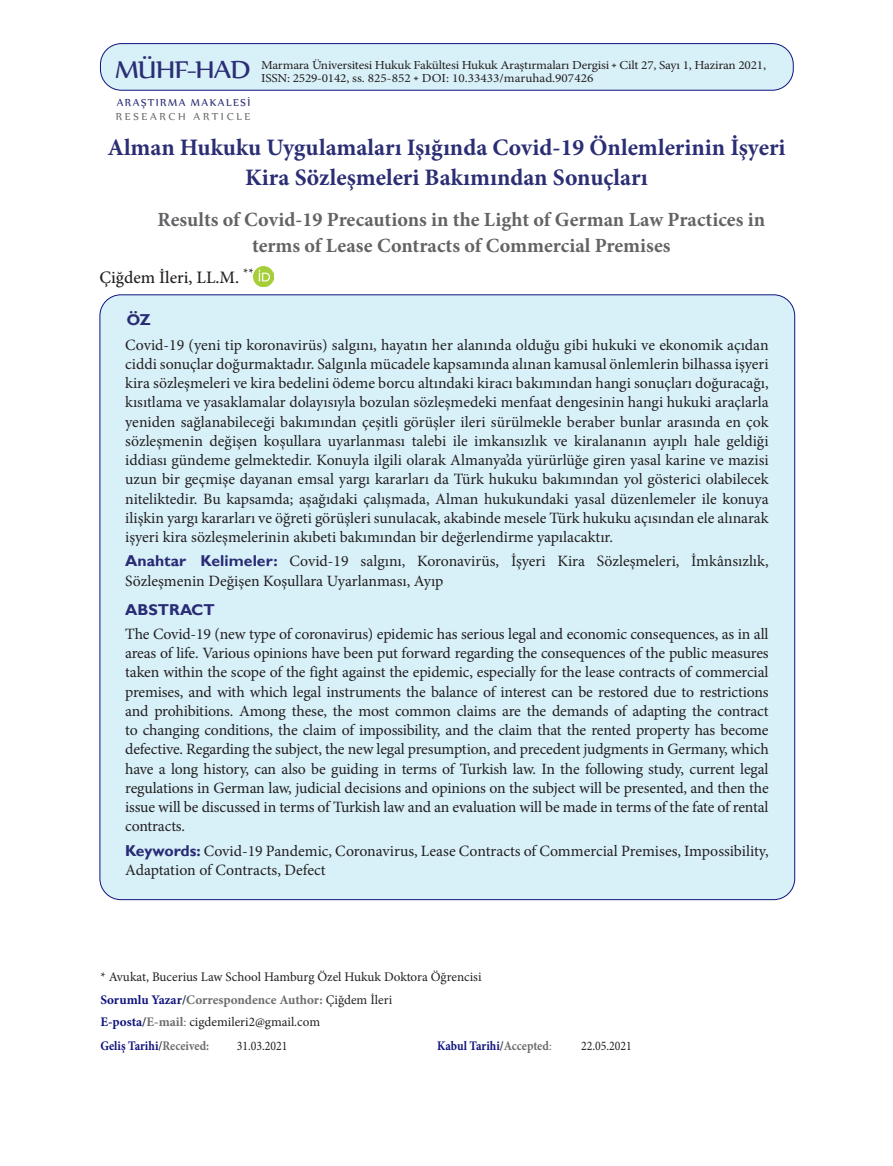
<style>
.page{position:relative;width:893px;height:1166px;background:#fff}
.page>*{position:absolute;margin:0;border:0;box-sizing:border-box;transform-origin:0 0}
.t1{font:29.75px "Nyala";letter-spacing:-.04em;color:#2b2e74;scale:1.08 1}
.t2{font:700 23.62px/29.8px "Minion Pro";color:#2b2e74;text-align:center}
.h1_1{font:700 20.12px/26.2px "Minion Pro";color:#636366;text-align:center}
.author{font:500 17.5px "Minion Pro";color:#231f20}
.AbstractTxtTR{font:15.75px/19.2px "Minion Pro";color:#231f20;text-align:justify}
.AbstractH{font:700 15.75px "Gill Sans TR";color:#292b75}
.authorDetayContact{font:13.12px "Minion Pro";color:#231f20}
.authorDetayContact-2{font:700 13.12px "Minion Pro";color:#6c6d70}
.TabloTxt{font:700 13.12px "Minion Pro";color:#10147e;scale:.9 1}
.TabloTxt-2{font:13.12px "Minion Pro";color:#231f20;scale:.9 1}
.t3{font:12.25px "Minion Pro";letter-spacing:-.015em;color:#231f20;scale:1.08 1}
.t4{font:12.25px "Nyala";letter-spacing:.12em;color:#2b2e74}
.t5{font:12.25px "Nyala";letter-spacing:.22em;color:#6c6d70}
.s1{font-family:"Nyala"}
.s2{font-family:"Gill Sans TR";font-weight:700;color:#292b75}
.s3{color:#10147e}
.s4{color:#231f20}
.s5{font-weight:400;color:#231f20}
.s6{font-weight:700;color:#10147e}
.s7{font-weight:700}
.s8{font-weight:700;color:#6c6d70}
.s9{color:#6c6d70}
.s10{font-weight:400;color:#6c6d70}
</style>
<div class="page">
<div style="left:100px;top:44px;width:693px;height:46px;background:#d8f0f8;border-radius:21px"></div>
<div style="left:100px;top:43px;width:694px;height:48px;border:1px solid #10147e;border-radius:21px"></div>
<div style="left:100px;top:295px;width:695px;height:604px;background:#d8f0f8;border-radius:21px"></div>
<img style="left:254px;top:266px;width:20px;height:20px">
<h1 class="t1" style="left:115px;top:51px;width:127px">MÜHF-HAD</h1>
<p class="t4" style="left:117px;top:95px;width:135px">ARAŞTIRMA MAKALESI</p>
<p class="t5" style="left:116px;top:109px;width:136px">RESEARCH ARTICLE</p>
<p class="t3" style="left:261px;top:57px;width:469px">Marmara Üniversitesi Hukuk Fakültesi Hukuk Araştırmaları Dergisi <span class="s1">•</span> Cilt 27, Sayı 1, Haziran 2021,</p>
<p class="t3" style="left:261px;top:70px;width:309px">ISSN: 2529-0142, ss. 825-852 <span class="s1">•</span> DOI: 10.33433/maruhad.907426</p>
<p class="t2" style="left:107px;top:132px;width:680px">Alman Hukuku Uygulamaları Işığında Covid-19 Önlemlerinin İşyeri<br>Kira Sözleşmeleri Bakımından Sonuçları</p>
<p class="h1_1" style="left:158px;top:206px;width:609px">Results of Covid-19 Precautions in the Light of German Law Practices in terms of Lease Contracts of Commercial Premises</p>
<p class="author" style="left:100px;top:265px;width:156px">Çiğdem İleri, LL.M. <sup>**</sup></p>
<p class="AbstractH" style="left:127px;top:310px;width:25px">ÖZ</p>
<p class="AbstractTxtTR" style="left:125px;top:335px;width:645px">Covid-19 (yeni tip koronavirüs) salgını, hayatın her alanında olduğu gibi hukuki ve ekonomik açıdan ciddi sonuçlar doğurmaktadır. Salgınla mücadele kapsamında alınan kamusal önlemlerin bilhassa işyeri kira sözleşmeleri ve kira bedelini ödeme borcu altındaki kiracı bakımından hangi sonuçları doğuracağı, kısıtlama ve yasaklamalar dolayısıyla bozulan sözleşmedeki menfaat dengesinin hangi hukuki araçlarla yeniden sağlanabileceği bakımından çeşitli görüşler ileri sürülmekle beraber bunlar arasında en çok sözleşmenin değişen koşullara uyarlanması talebi ile imkansızlık ve kiralananın ayıplı hale geldiği iddiası gündeme gelmektedir. Konuyla ilgili olarak Almanya’da yürürlüğe giren yasal karine ve mazisi uzun bir geçmişe dayanan emsal yargı kararları da Türk hukuku bakımından yol gösterici olabilecek niteliktedir. Bu kapsamda; aşağıdaki çalışmada, Alman hukukundaki yasal düzenlemeler ile konuya ilişkin yargı kararları ve öğreti görüşleri sunulacak, akabinde mesele Türk hukuku açısından ele alınarak işyeri kira sözleşmelerinin akıbeti bakımından bir değerlendirme yapılacaktır.</p>
<p class="AbstractTxtTR" style="left:125px;top:552px;width:645px"><span class="s2">Anahtar Kelimeler:</span> Covid-19 salgını, Koronavirüs, İşyeri Kira Sözleşmeleri, İmkânsızlık,<br>Sözleşmenin Değişen Koşullara Uyarlanması, Ayıp</p>
<p class="AbstractH" style="left:125px;top:600px;width:91px">ABSTRACT</p>
<p class="AbstractTxtTR" style="left:125px;top:624px;width:645px">The Covid-19 (new type of coronavirus) epidemic has serious legal and economic consequences, as in all areas of life. Various opinions have been put forward regarding the consequences of the public measures taken within the scope of the fight against the epidemic, especially for the lease contracts of commercial premises, and with which legal instruments the balance of interest can be restored due to restrictions and prohibitions. Among these, the most common claims are the demands of adapting the contract to changing conditions, the claim of impossibility, and the claim that the rented property has become defective. Regarding the subject, the new legal presumption, and precedent judgments in Germany, which have a long history, can also be guiding in terms of Turkish law. In the following study, current legal regulations in German law, judicial decisions and opinions on the subject will be presented, and then the issue will be discussed in terms of Turkish law and an evaluation will be made in terms of the fate of rental contracts.</p>
<p class="AbstractTxtTR" style="left:125px;top:841px;width:645px"><span class="s2">Keywords:</span> Covid-19 Pandemic, Coronavirus, Lease Contracts of Commercial Premises, Impossibility,<br>Adaptation of Contracts, Defect</p>
<p class="authorDetayContact" style="left:100px;top:968px;width:383px">* Avukat, Bucerius Law School Hamburg Özel Hukuk Doktora Öğrencisi</p>
<p class="authorDetayContact-2" style="left:100px;top:990px;width:293px"><span class="s3">Sorumlu Yazar</span><span class="s4">/</span>Correspondence Author: <span class="s5">Çiğdem İleri</span></p>
<p class="authorDetayContact" style="left:100px;top:1013px;width:221px"><span class="s6">E-posta</span><span class="s7">/</span><span class="s8">E-mail</span><span class="s9">:</span> cigdemileri2@gmail.com</p>
<p class="TabloTxt" style="left:100px;top:1037px;width:122px">Geliş Tarihi<span class="s4">/</span><span class="s9">Received:</span></p>
<p class="TabloTxt-2" style="left:237px;top:1037px;width:58px">31.03.2021</p>
<p class="TabloTxt" style="left:437px;top:1037px;width:129px">Kabul Tarihi<span class="s4">/</span><span class="s9">Accepted</span><span class="s10">:</span></p>
<p class="TabloTxt-2" style="left:581px;top:1037px;width:58px">22.05.2021</p>
</div>
